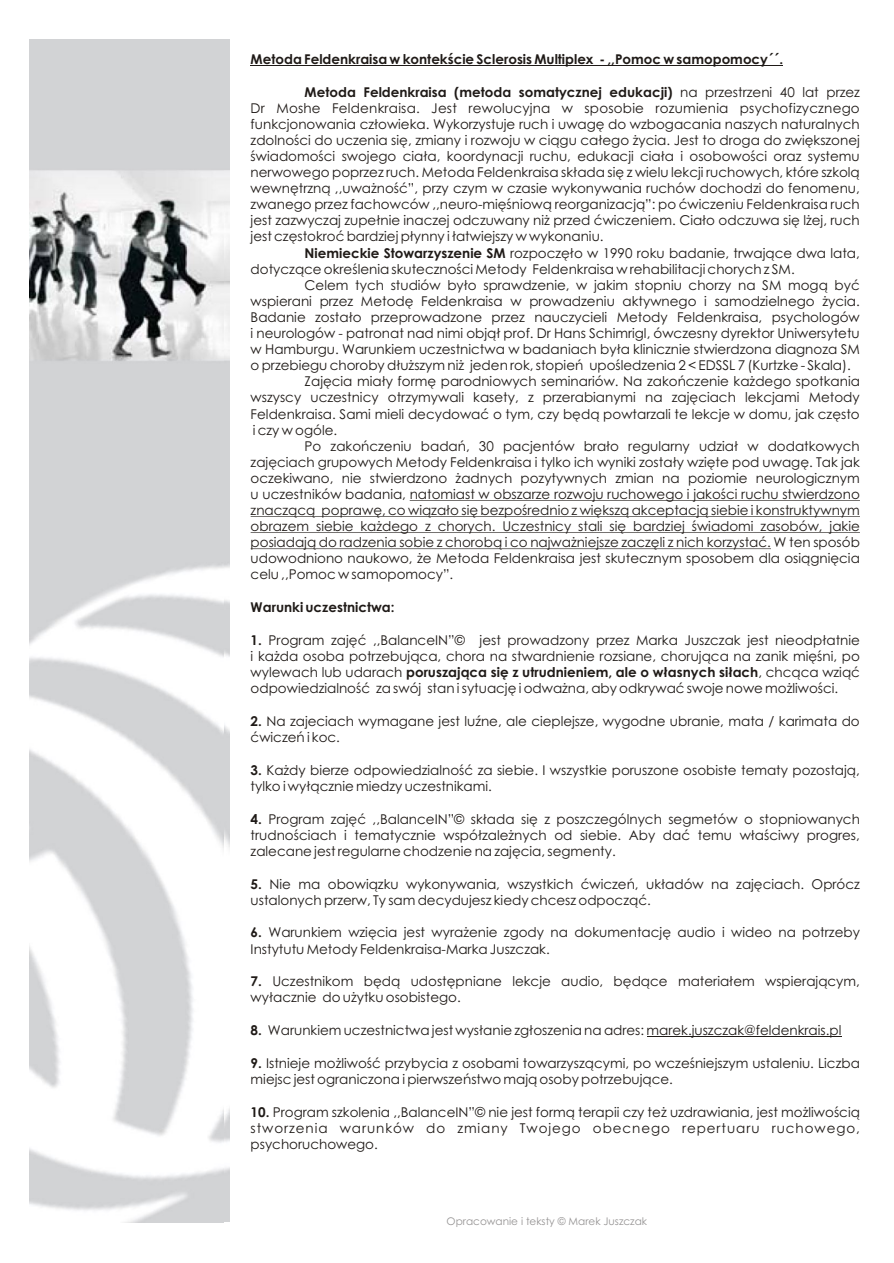
<style>
.page{position:relative;width:894px;height:1263px;background:#fff}
.page>*{position:absolute;margin:0;border:0;box-sizing:border-box;transform-origin:0 0}
.t1{font:13.5px/16px "Century Gothic";color:#1f1a17}
.t2{font:700 13.5px "Century Gothic";color:#1f1a17}
.t3{font:10.5px "Century Gothic";color:#969494}
.s1{font-weight:400}
.s2{font-weight:700}
</style>
<div class="page">
<hr style="left:251px;top:65px;width:532px;height:1px;background:#1f1a17">
<hr style="left:410px;top:500px;width:450px;height:1px;background:#1f1a17">
<hr style="left:251px;top:516px;width:609px;height:1px;background:#1f1a17">
<hr style="left:251px;top:532px;width:609px;height:1px;background:#1f1a17">
<hr style="left:251px;top:548px;width:520px;height:1px;background:#1f1a17">
<hr style="left:647px;top:1036px;width:195px;height:1px;background:#1f1a17">
<img style="left:223px;top:39px;width:7px;height:1183px">
<img style="left:29px;top:39px;width:194px;height:1183px">
<p class="t2" style="left:251px;top:54px;width:534px">Metoda Feldenkraisa w kontekœcie Sclerosis Multiplex - ,,Pomoc w samopomocy´´.</p>
<p class="t2" style="left:305px;top:87px;width:557px">Metoda Feldenkraisa (metoda somatycznej edukacji) <span class="s1">na przestrzeni 40 lat przez</span></p>
<p class="t1" style="left:251px;top:101px;width:611px">Dr Moshe Feldenkraisa. Jest rewolucyjna w sposobie rozumienia psychofizycznego</p>
<p class="t1" style="left:251px;top:117px;width:611px">funkcjonowania cz³owieka. Wykorzystuje ruch i uwagê do wzbogacania naszych naturalnych</p>
<p class="t1" style="left:251px;top:133px;width:611px">zdolnoœci do uczenia siê, zmiany i rozwoju w ci¹gu ca³ego ¿ycia. Jest to droga do zwiêkszonej</p>
<p class="t1" style="left:251px;top:149px;width:611px">œwiadomoœci swojego cia³a, koordynacji ruchu, edukacji cia³a i osobowoœci oraz systemu</p>
<p class="t1" style="left:251px;top:165px;width:611px">nerwowego poprzez ruch. Metoda Feldenkraisa sk³ada siê z wielu lekcji ruchowych, które szkol¹</p>
<p class="t1" style="left:251px;top:181px;width:611px">wewnêtrzn¹ ,,uwa¿noœæ”, przy czym w czasie wykonywania ruchów dochodzi do fenomenu,</p>
<p class="t1" style="left:251px;top:198px;width:611px">zwanego przez fachowców ,,neuro-miêœniow¹ reorganizacj¹”: po æwiczeniu Feldenkraisa ruch</p>
<p class="t1" style="left:251px;top:214px;width:611px">jest zazwyczaj zupe³nie inaczej odczuwany ni¿ przed æwiczeniem. Cia³o odczuwa siê l¿ej, ruch</p>
<p class="t1" style="left:251px;top:230px;width:354px">jest czêstokroæ bardziej p³ynny i ³atwiejszy w wykonaniu.</p>
<p class="t1" style="left:305px;top:246px;width:557px"><span class="s2">Niemieckie Stowarzyszenie SM</span> rozpoczê³o w 1990 roku badanie, trwaj¹ce dwa lata,</p>
<p class="t1" style="left:251px;top:262px;width:546px">dotycz¹ce okreœlenia skutecznoœci Metody Feldenkraisa w rehabilitacji chorych z SM.</p>
<p class="t1" style="left:305px;top:278px;width:557px">Celem tych studiów by³o sprawdzenie, w jakim stopniu chorzy na SM mog¹ byæ</p>
<p class="t1" style="left:251px;top:294px;width:611px">wspierani przez Metodê Feldenkraisa w prowadzeniu aktywnego i samodzielnego ¿ycia.</p>
<p class="t1" style="left:251px;top:310px;width:611px">Badanie zosta³o przeprowadzone przez nauczycieli Metody Feldenkraisa, psychologów</p>
<p class="t1" style="left:251px;top:326px;width:611px">i neurologów - patronat nad nimi obj¹³ prof. Dr Hans Schimrigl, ówczesny dyrektor Uniwersytetu</p>
<p class="t1" style="left:251px;top:343px;width:611px">w Hamburgu. Warunkiem uczestnictwa w badaniach by³a klinicznie stwierdzona diagnoza SM</p>
<p class="t1" style="left:251px;top:359px;width:602px">o przebiegu choroby d³u¿szym ni¿ jeden rok, stopieñ upoœledzenia 2 &lt; EDSSL 7 (Kurtzke - Skala).</p>
<p class="t1" style="left:305px;top:375px;width:557px">Zajêcia mia³y formê parodniowych seminariów. Na zakoñczenie ka¿dego spotkania</p>
<p class="t1" style="left:251px;top:391px;width:611px">wszyscy uczestnicy otrzymywali kasety, z przerabianymi na zajêciach lekcjami Metody</p>
<p class="t1" style="left:251px;top:407px;width:611px">Feldenkraisa. Sami mieli decydowaæ o tym, czy bêd¹ powtarzali te lekcje w domu, jak czêsto</p>
<p class="t1" style="left:253px;top:423px;width:86px">i czy w ogóle.</p>
<p class="t1" style="left:305px;top:439px;width:557px">Po zakoñczeniu badañ, 30 pacjentów bra³o regularny udzia³ w dodatkowych</p>
<p class="t1" style="left:251px;top:455px;width:611px">zajêciach grupowych Metody Feldenkraisa i tylko ich wyniki zosta³y wziête pod uwagê. Tak jak</p>
<p class="t1" style="left:251px;top:471px;width:611px">oczekiwano, nie stwierdzono ¿adnych pozytywnych zmian na poziomie neurologicznym</p>
<p class="t1" style="left:251px;top:487px;width:611px">u uczestników badania, natomiast w obszarze rozwoju ruchowego i jakoœci ruchu stwierdzono</p>
<p class="t1" style="left:251px;top:503px;width:611px">znacz¹c¹ poprawê, co wi¹za³o siê bezpoœrednio z wiêksz¹ akceptacj¹ siebie i konstruktywnym</p>
<p class="t1" style="left:251px;top:519px;width:611px">obrazem siebie ka¿dego z chorych. Uczestnicy stali siê bardziej œwiadomi zasobów, jakie</p>
<p class="t1" style="left:251px;top:536px;width:611px">posiadaj¹ do radzenia sobie z chorob¹ i co najwa¿niejsze zaczêli z nich korzystaæ. W ten sposób</p>
<p class="t1" style="left:251px;top:552px;width:611px">udowodniono naukowo, ¿e Metoda Feldenkraisa jest skutecznym sposobem dla osi¹gniêcia</p>
<p class="t1" style="left:251px;top:568px;width:204px">celu ,,Pomoc w samopomocy”.</p>
<p class="t2" style="left:251px;top:602px;width:145px">Warunki uczestnictwa:</p>
<p class="t1" style="left:251px;top:633px;width:611px;text-align:justify"><span class="s2">1.</span> Program zajêæ ,,BalanceIN”© jest prowadzony przez Marka Juszczak jest nieodp³atnie i ka¿da osoba potrzebuj¹ca, chora na stwardnienie rozsiane, choruj¹ca na zanik miêœni, po wylewach lub udarach <span class="s2">poruszaj¹ca siê z utrudnieniem, ale o w³asnych si³ach</span>, chc¹ca wzi¹æ odpowiedzialnoœæ za swój stan i sytuacjê i odwa¿na, aby odkrywaæ swoje nowe mo¿liwoœci.</p>
<p class="t1" style="left:251px;top:714px;width:611px"><span class="s2">2.</span> Na zajeciach wymagane jest luŸne, ale cieplejsze, wygodne ubranie, mata / karimata do æwiczeñ i koc.</p>
<p class="t1" style="left:251px;top:763px;width:611px"><span class="s2">3.</span> Ka¿dy bierze odpowiedzialnoœæ za siebie. I wszystkie poruszone osobiste tematy pozostaj¹, tylko i wy³¹cznie miedzy uczestnikami.</p>
<p class="t1" style="left:251px;top:812px;width:611px;text-align:justify"><span class="s2">4.</span> Program zajêæ ,,BalanceIN”© sk³ada siê z poszczególnych segmetów o stopniowanych trudnoœciach i tematycznie wspó³zale¿nych od siebie. Aby daæ temu w³aœciwy progres, zalecane jest regularne chodzenie na zajêcia, segmenty.</p>
<p class="t1" style="left:251px;top:877px;width:611px"><span class="s2">5.</span> Nie ma obowi¹zku wykonywania, wszystkich æwiczeñ, uk³adów na zajêciach. Oprócz ustalonych przerw, Ty sam decydujesz kiedy chcesz odpocz¹æ.</p>
<p class="t1" style="left:251px;top:926px;width:611px"><span class="s2">6.</span> Warunkiem wziêcia jest wyra¿enie zgody na dokumentacjê audio i wideo na potrzeby<br>Instytutu Metody Feldenkraisa-Marka Juszczak.</p>
<p class="t1" style="left:251px;top:975px;width:611px"><span class="s2">7.</span> Uczestnikom bêd¹ udostêpniane lekcje audio, bêd¹ce materia³em wspieraj¹cym, wy³acznie do u¿ytku osobistego.</p>
<p class="t1" style="left:251px;top:1023px;width:592px"><span class="s2">8.</span> Warunkiem uczestnictwa jest wys³anie zg³oszenia na adres: marek.juszczak@feldenkrais.pl</p>
<p class="t1" style="left:251px;top:1056px;width:611px"><span class="s2">9.</span> Istnieje mo¿liwoœæ przybycia z osobami towarzysz¹cymi, po wczeœniejszym ustaleniu. Liczba miejsc jest ograniczona i pierwszeñstwo maj¹ osoby potrzebuj¹ce.</p>
<p class="t1" style="left:251px;top:1105px;width:611px;text-align:justify"><span class="s2">10.</span> Program szkolenia ,,BalanceIN”© nie jest form¹ terapii czy te¿ uzdrawiania, jest mo¿liwoœci¹ stworzenia warunków do zmiany Twojego obecnego repertuaru ruchowego, psychoruchowego.</p>
<p class="t3" style="left:447px;top:1217px;width:202px">Opracowanie i teksty © Marek Juszczak</p>
</div>
